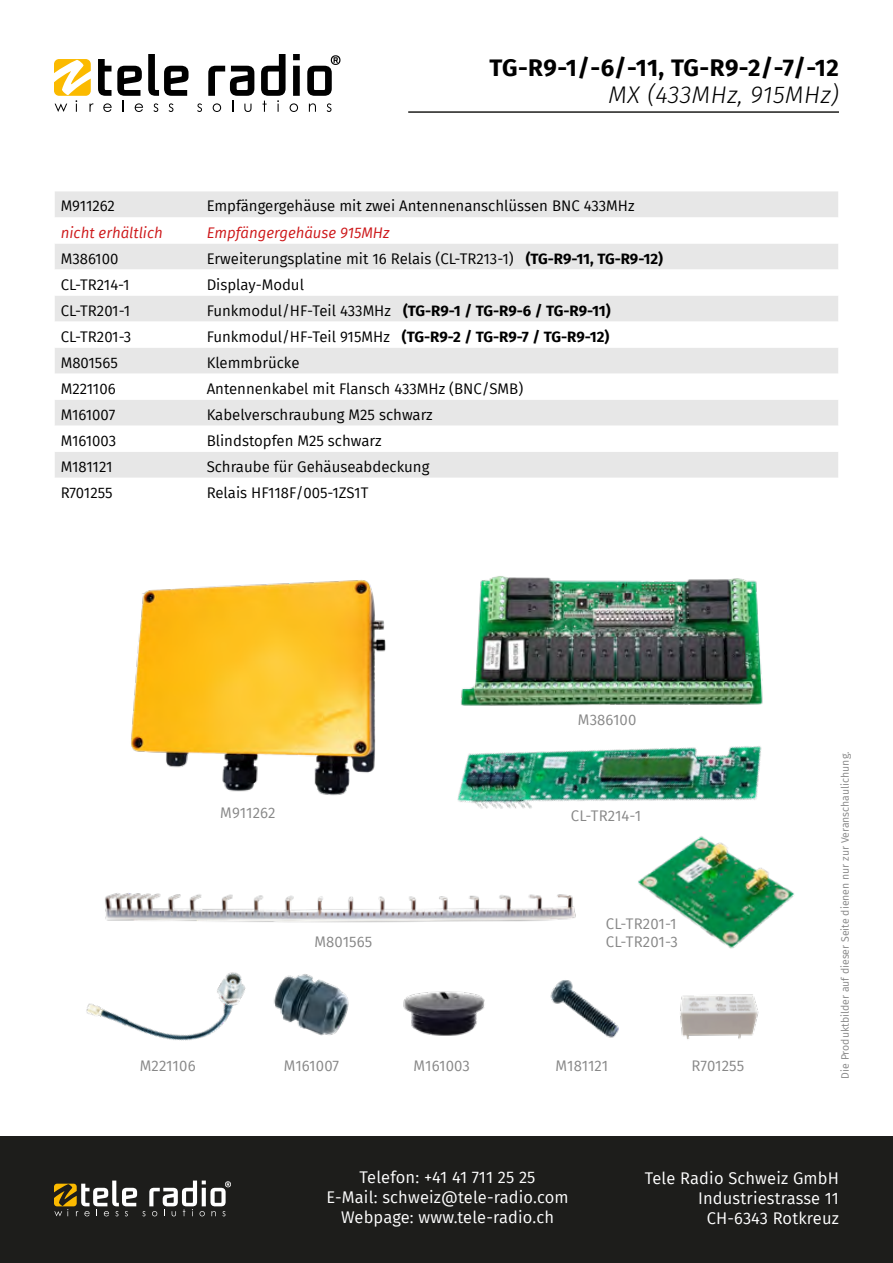
<style>
.page{position:relative;width:893px;height:1263px;background:#fff}
.page>*{position:absolute;margin:0;border:0;box-sizing:border-box;transform-origin:0 0}
.t1{font:700 24px "Fira Sans";letter-spacing:.01em;color:#000}
.t2{font:italic 300 24px "Fira Sans";letter-spacing:.02em;color:#000}
.t3{font:16.5px/19.8px "Fira Sans";letter-spacing:.01em;color:#fff;text-align:center}
.t4{font:15px "Fira Sans";color:#000}
.t5{font:700 15px "Fira Sans";letter-spacing:-.01em;color:#000}
.t6{font:15px/18px "Fira Sans";letter-spacing:.01em;color:#878787}
.t7{font:italic 15px "Fira Sans";color:#cd1719}
.t8{font:10.5px "Fira Sans";color:#878787}
.s1{font-weight:700}
.s2{font-weight:400}
</style>
<div class="page">
<svg style="left:197px;top:103px;width:5px;height:9px"></svg>
<svg style="left:309px;top:103px;width:7px;height:9px"></svg>
<svg style="left:327px;top:103px;width:4px;height:9px"></svg>
<svg style="left:54px;top:54px;width:135px;height:58px"></svg>
<svg style="left:208px;top:66px;width:46px;height:46px"></svg>
<svg style="left:261px;top:54px;width:39px;height:58px"></svg>
<svg style="left:307px;top:55px;width:33px;height:41px"></svg>
<div style="left:1px;top:1136px;width:892px;height:126px;background:#1d1d1b"></div>
<svg style="left:54px;top:1180px;width:177px;height:36px"></svg>
<hr style="left:408px;top:111px;width:431px;height:2px;background:#1d1d1b">
<div style="left:55px;top:191px;width:783px;height:26px;background:#e7e7e7"></div>
<svg style="left:55px;top:244px;width:783px;height:234px;fill:#e7e7e7"></svg>
<img style="left:86px;top:972px;width:160px;height:69px">
<img style="left:680px;top:994px;width:79px;height:46px">
<img style="left:403px;top:991px;width:82px;height:45px">
<img style="left:273px;top:974px;width:76px;height:62px">
<img style="left:105px;top:893px;width:326px;height:30px">
<img style="left:550px;top:980px;width:69px;height:58px">
<img style="left:479px;top:576px;width:279px;height:36px">
<img style="left:720px;top:941px;width:22px;height:8px">
<img style="left:431px;top:612px;width:363px;height:329px">
<img style="left:131px;top:580px;width:255px;height:216px">
<h1 class="t1" style="left:489px;top:48px;width:351px">TG-R9-1/-6/-11, TG-R9-2/-7/-12</h1>
<h1 class="t2" style="left:609px;top:78px;width:232px">MX (433MHz, 915MHz)</h1>
<p class="t4" style="left:61px;top:195px;width:56px">M911262</p>
<p class="t4" style="left:207px;top:195px;width:429px">Empfängergehäuse mit zwei Antennenanschlüssen BNC 433MHz</p>
<p class="t7" style="left:61px;top:221px;width:104px">nicht erhältlich</p>
<p class="t7" style="left:207px;top:221px;width:184px">Empfängergehäuse 915MHz</p>
<p class="t4" style="left:61px;top:247px;width:59px">M386100</p>
<p class="t4" style="left:207px;top:247px;width:458px">Erweiterungsplatine mit 16 Relais (CL-TR213-1) <span class="s1">(TG-R9-11, TG-R9-12)</span></p>
<p class="t4" style="left:61px;top:273px;width:70px">CL-TR214-1</p>
<p class="t4" style="left:207px;top:273px;width:99px">Display-Modul</p>
<p class="t4" style="left:61px;top:299px;width:71px">CL-TR201-1</p>
<p class="t5" style="left:207px;top:298px;width:406px"><span class="s2">Funkmodul/HF-Teil 433MHz</span> (TG-R9-1 / TG-R9-6 / TG-R9-11)</p>
<p class="t4" style="left:61px;top:325px;width:72px">CL-TR201-3</p>
<p class="t5" style="left:207px;top:324px;width:404px"><span class="s2">Funkmodul/HF-Teil 915MHz</span> (TG-R9-2 / TG-R9-7 / TG-R9-12)</p>
<p class="t4" style="left:61px;top:351px;width:59px">M801565</p>
<p class="t4" style="left:207px;top:351px;width:94px">Klemmbrücke</p>
<p class="t4" style="left:61px;top:377px;width:56px">M221106</p>
<p class="t4" style="left:207px;top:377px;width:318px">Antennenkabel mit Flansch 433MHz (BNC/SMB)</p>
<p class="t4" style="left:61px;top:403px;width:56px">M161007</p>
<p class="t4" style="left:207px;top:403px;width:228px">Kabelverschraubung M25 schwarz</p>
<p class="t4" style="left:61px;top:429px;width:57px">M161003</p>
<p class="t4" style="left:207px;top:429px;width:176px">Blindstopfen M25 schwarz</p>
<p class="t4" style="left:61px;top:455px;width:53px">M181121</p>
<p class="t4" style="left:207px;top:455px;width:224px">Schraube für Gehäuseabdeckung</p>
<p class="t4" style="left:61px;top:481px;width:53px">R701255</p>
<p class="t4" style="left:207px;top:481px;width:163px">Relais HF118F/005-1ZS1T</p>
<p class="t6" style="left:220px;top:803px;width:57px">M911262</p>
<p class="t6" style="left:314px;top:932px;width:59px">M801565</p>
<p class="t6" style="left:578px;top:711px;width:60px">M386100</p>
<p class="t6" style="left:571px;top:806px;width:72px">CL-TR214-1</p>
<p class="t6" style="left:606px;top:915px;width:73px">CL-TR201-1<br>CL-TR201-3</p>
<p class="t6" style="left:140px;top:1056px;width:57px">M221106</p>
<p class="t6" style="left:284px;top:1057px;width:57px">M161007</p>
<p class="t6" style="left:414px;top:1057px;width:58px">M161003</p>
<p class="t6" style="left:691px;top:1056px;width:54px">R701255</p>
<p class="t6" style="left:556px;top:1056px;width:54px">M181121</p>
<p class="t8" style="left:837px;top:1078px;width:328px;rotate:-90deg">Die Produktbilder auf dieser Seite dienen nur zur Veranschaulichung.</p>
<p class="t3" style="left:326px;top:1167px;width:244px">Telefon: +41 41 711 25 25<br>E-Mail: schweiz@tele-radio.com<br>Webpage: www.tele-radio.ch</p>
<p class="t3" style="left:645px;top:1168px;width:196px;text-align:right">Tele Radio Schweiz GmbH<br>Industriestrasse 11<br>CH-6343 Rotkreuz</p>
</div>
